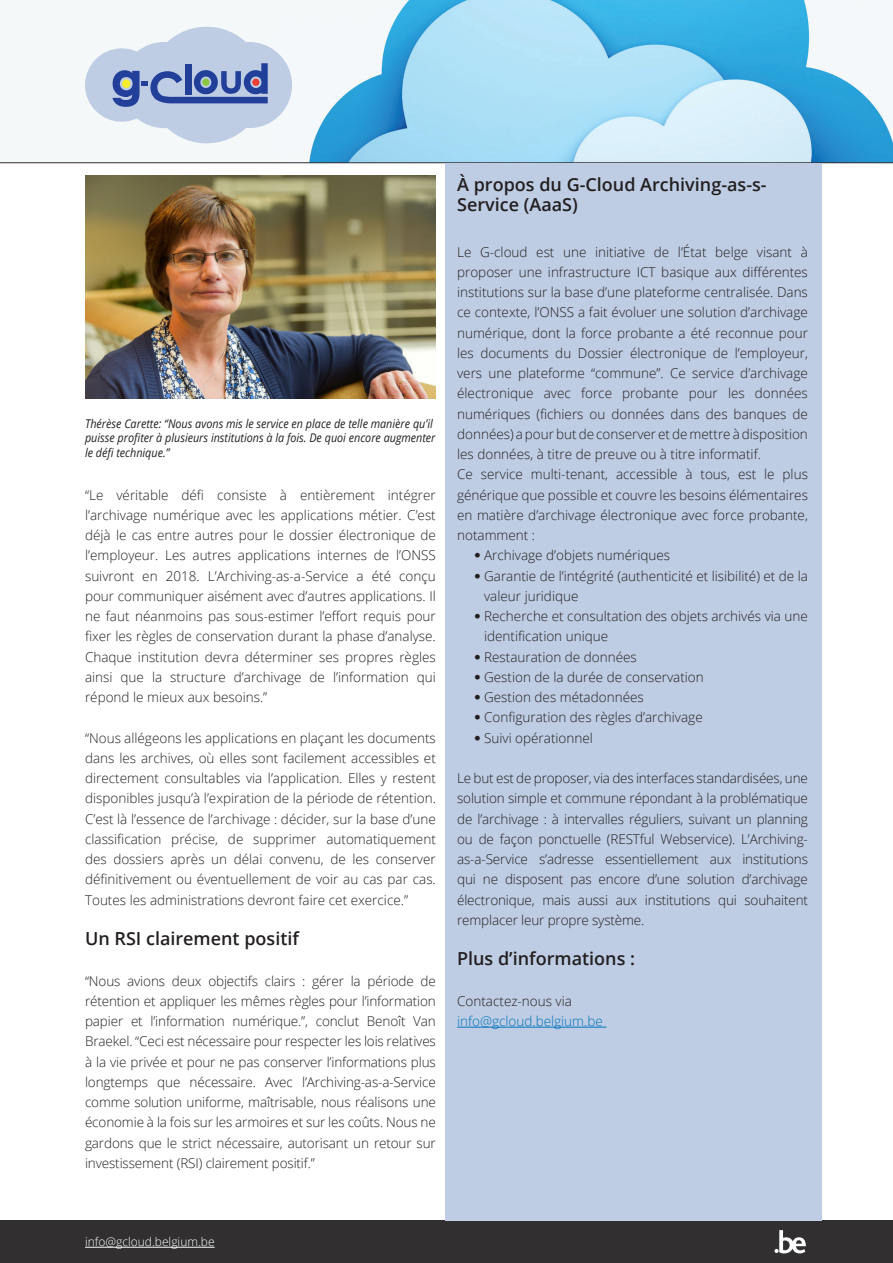
<style>
.page{position:relative;width:893px;height:1263px;background:#fff}
.page>*{position:absolute;margin:0;border:0;box-sizing:border-box;transform-origin:0 0}
.t1{font:600 18px/20.7px "Open Sans";color:#231f20}
.t2{font:300 13.5px/20.2px "Open Sans";color:#231f20;text-align:justify}
.t3{font:300 13.5px/20.2px "Open Sans";color:#0072bc}
.t4{font:italic 12px/14.4px "Open Sans";color:#231f20;scale:.9 1}
.t5{font:300 12px "Open Sans";color:#fff}
.s1{font-family:"Helvetica Neue";font-weight:100;font-stretch:condensed}
.s2{color:#231f20}
</style>
<div class="page">
<div style="left:0;top:0;width:893px;height:163px;background:#f5f8f9"></div>
<img style="left:309px;top:0;width:584px;height:162px">
<svg style="left:85px;top:27px;width:207px;height:116px"></svg>
<div style="left:0;top:1220px;width:893px;height:43px;background:#312f30"></div>
<svg style="left:774px;top:1230px;width:32px;height:23px"></svg>
<hr style="left:85px;top:1247px;width:130px;height:1px;background:#fff">
<hr style="left:0;top:162px;width:893px;height:1px;background:#312f30">
<div style="left:445px;top:163px;width:377px;height:1057px;background:#becde3"></div>
<hr style="left:457px;top:1027px;width:149px;height:1px;background:#0072bc">
<img style="left:85px;top:176px;width:351px;height:222px">
<p class="t4" style="left:85px;top:416px;width:391px">Thérèse Carette: “Nous avons mis le service en place de telle manière qu’il puisse profiter à plusieurs institutions à la fois. De quoi encore augmenter le défi technique.”</p>
<p class="t2" style="left:85px;top:484px;width:352px">“Le véritable défi consiste à entièrement intégrer l’archivage numérique avec les applications métier. C’est déjà le cas entre autres pour le dossier électronique de l’employeur. Les autres applications internes de l’ONSS suivront en 2018. L’Archiving-as-a-Service a été conçu pour communiquer aisément avec d’autres applications. Il ne faut néanmoins pas sous-estimer l’effort requis pour fixer les règles de conservation durant la phase d’analyse.<br>Chaque institution devra déterminer ses propres règles ainsi que la structure d’archivage de l’information qui répond le mieux aux besoins.”</p>
<p class="t2" style="left:85px;top:727px;width:352px">“Nous allégeons les applications en plaçant les documents dans les archives, où elles sont facilement accessibles et directement consultables via l’application. Elles y restent disponibles jusqu’à l’expiration de la période de rétention.<br>C’est là l’essence de l’archivage : décider, sur la base d’une classification précise, de supprimer automatiquement des dossiers après un délai convenu, de les conserver définitivement ou éventuellement de voir au cas par cas.<br>Toutes les administrations devront faire cet exercice.”</p>
<p class="t1" style="left:85px;top:928px;width:215px">Un RSI clairement positif</p>
<p class="t2" style="left:85px;top:970px;width:352px">“Nous avions deux objectifs clairs : gérer la période de rétention et appliquer les mêmes règles pour l’information papier et l’information numérique.”, conclut Benoît Van Braekel. “Ceci est nécessaire pour respecter les lois relatives à la vie privée et pour ne pas conserver l’informations plus longtemps que nécessaire. Avec l’Archiving-as-a-Service comme solution uniforme, maîtrisable, nous réalisons une économie à la fois sur les armoires et sur les coûts. Nous ne gardons que le strict nécessaire, autorisant un retour sur investissement (RSI) clairement positif.”</p>
<p class="t1" style="left:457px;top:173px;width:311px">À propos du G-Cloud Archiving-as-s-<br>Service (AaaS)</p>
<p class="t2" style="left:457px;top:241px;width:352px">Le G-cloud est une initiative de l’État belge visant à proposer une infrastructure ICT basique aux différentes institutions sur la base d’une plateforme centralisée. Dans ce contexte, l’ONSS a fait évoluer une solution d’archivage numérique, dont la force probante a été reconnue pour les documents du Dossier électronique de l’employeur, vers une plateforme “commune”. Ce service d’archivage électronique avec force probante pour les données numériques (fichiers ou données dans des banques de données) a pour but de conserver et de mettre à disposition les données, à titre de preuve ou à titre informatif.</p>
<p class="t2" style="left:457px;top:464px;width:352px">Ce service multi-tenant, accessible à tous, est le plus générique que possible et couvre les besoins élémentaires en matière d’archivage électronique avec force probante, notamment :</p>
<p class="t2" style="left:474px;top:545px;width:198px"><span class="s1">•</span> Archivage d’objets numériques</p>
<p class="t2" style="left:484px;top:565px;width:325px;text-indent:-10px"><span class="s1">•</span> Garantie de l’intégrité (authenticité et lisibilité) et de la valeur juridique</p>
<p class="t2" style="left:484px;top:606px;width:325px;text-indent:-10px"><span class="s1">•</span> Recherche et consultation des objets archivés via une identification unique</p>
<p class="t2" style="left:474px;top:646px;width:164px"><span class="s1">•</span> Restauration de données</p>
<p class="t2" style="left:474px;top:666px;width:231px"><span class="s1">•</span> Gestion de la durée de conservation</p>
<p class="t2" style="left:474px;top:687px;width:171px"><span class="s1">•</span> Gestion des métadonnées</p>
<p class="t2" style="left:474px;top:707px;width:230px"><span class="s1">•</span> Configuration des règles d’archivage</p>
<p class="t2" style="left:474px;top:727px;width:120px"><span class="s1">•</span> Suivi opérationnel</p>
<p class="t2" style="left:457px;top:768px;width:352px">Le but est de proposer, via des interfaces standardisées, une solution simple et commune répondant à la problématique de l’archivage : à intervalles réguliers, suivant un planning ou de façon ponctuelle (RESTful Webservice). L’Archiving&shy;as-a-Service s’adresse essentiellement aux institutions qui ne disposent pas encore d’une solution d’archivage électronique, mais aussi aux institutions qui souhaitent remplacer leur propre système.</p>
<p class="t1" style="left:457px;top:948px;width:179px">Plus d’informations :</p>
<p class="t3" style="left:457px;top:990px;width:147px"><span class="s2">Contactez-nous via </span>info@gcloud.belgium.be</p>
<p class="t5" style="left:85px;top:1234px;width:131px">info@gcloud.belgium.be</p>
</div>
